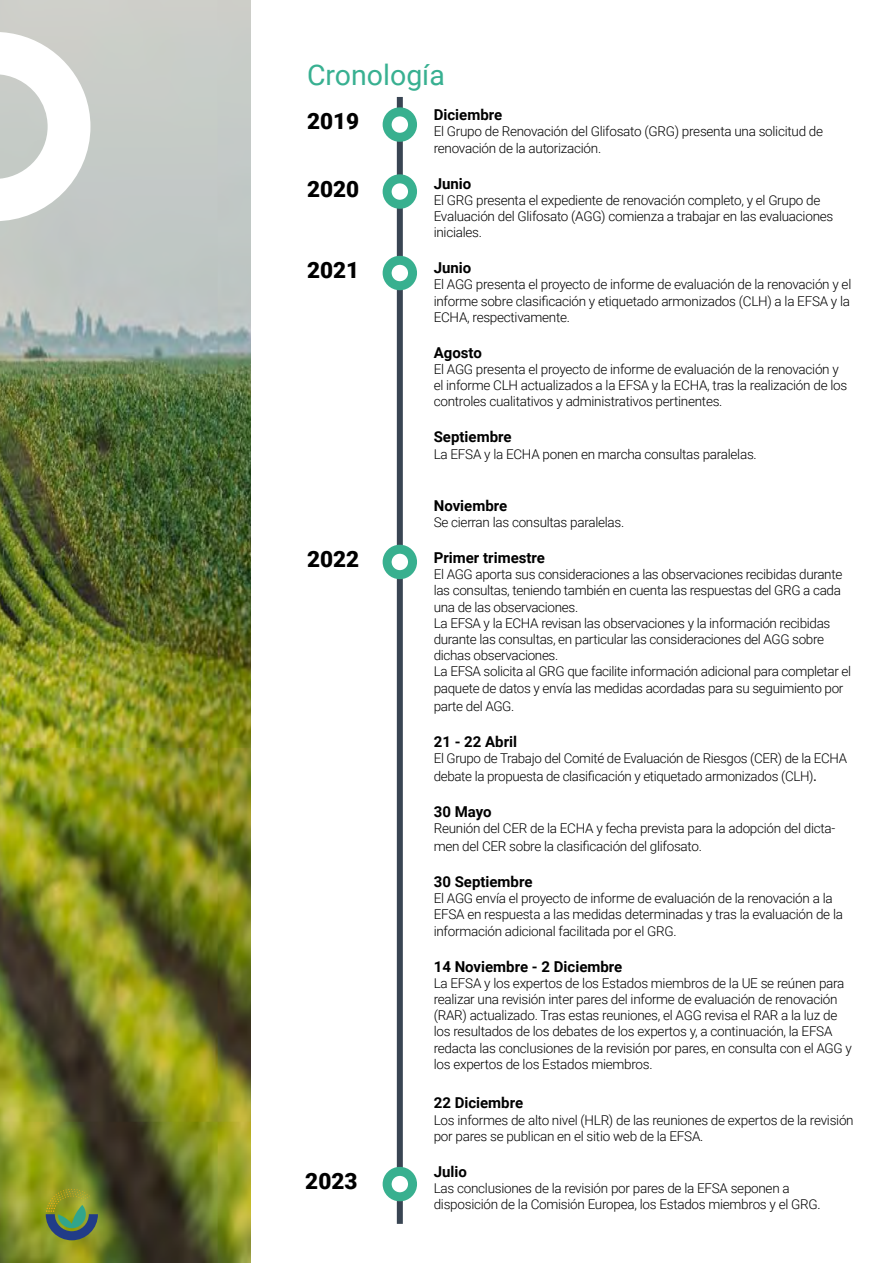
<style>
.page{position:relative;width:893px;height:1263px;background:#fff}
.page>*{position:absolute;margin:0;border:0;box-sizing:border-box;transform-origin:0 0}
.t1{font:28.5px "Roboto";color:#38b091}
.t2{font:900 22.5px "Roboto";color:#000}
.t3{font:700 15px "Roboto";color:#000}
.t4{font:300 13.5px/16.2px "Roboto";letter-spacing:-.02em;color:#000}
.s1{font-weight:400;font-size:15px}
</style>
<div class="page">
<img style="left:0;top:0;width:251px;height:1263px">
<div style="left:397px;top:97px;width:6px;height:1127px;background:#394553"></div>
<svg style="left:0;top:32px;width:90px;height:189px"></svg>
<div style="left:387px;top:112px;width:26px;height:25px;background:#fff;border-radius:50%"></div>
<div style="left:383px;top:107px;width:34px;height:35px;border:9px solid #38b08f;border-radius:50%"></div>
<div style="left:387px;top:179px;width:26px;height:25px;background:#fff;border-radius:50%"></div>
<div style="left:383px;top:174px;width:34px;height:35px;border:9px solid #38b08f;border-radius:50%"></div>
<div style="left:387px;top:260px;width:26px;height:26px;background:#fff;border-radius:50%"></div>
<div style="left:383px;top:256px;width:34px;height:34px;border:9px solid #38b08f;border-radius:50%"></div>
<div style="left:387px;top:549px;width:26px;height:26px;background:#fff;border-radius:50%"></div>
<div style="left:383px;top:545px;width:34px;height:34px;border:9px solid #38b08f;border-radius:50%"></div>
<div style="left:387px;top:1171px;width:26px;height:26px;background:#fff;border-radius:50%"></div>
<div style="left:383px;top:1167px;width:34px;height:34px;border:9px solid #38b08f;border-radius:50%"></div>
<svg style="left:46px;top:1189px;width:52px;height:51px"></svg>
<h1 class="t1" style="left:307px;top:55px;width:139px">Cronología</h1>
<p class="t3" style="left:434px;top:104px;width:70px">Diciembre</p>
<p class="t4" style="left:434px;top:123px;width:391px">El Grupo de Renovación del Glifosato (GRG) presenta una solicitud de renovación de la autorización.</p>
<p class="t3" style="left:434px;top:173px;width:39px">Junio</p>
<p class="t4" style="left:434px;top:191px;width:401px">El GRG presenta el expediente de renovación completo, y el Grupo de<br>Evaluación del Glifosato (AGG) comienza a trabajar en las evaluaciones iniciales.</p>
<p class="t3" style="left:434px;top:257px;width:39px">Junio</p>
<p class="t4" style="left:434px;top:276px;width:419px;text-align:justify">El AGG presenta el proyecto de informe de evaluación de la renovación y el informe sobre clasificación y etiquetado armonizados (CLH) a la EFSA y la ECHA, respectivamente.</p>
<p class="t3" style="left:434px;top:342px;width:50px">Agosto</p>
<p class="t4" style="left:434px;top:361px;width:415px">El AGG presenta el proyecto de informe de evaluación de la renovación y el informe CLH actualizados a la EFSA y la ECHA, tras la realización de los controles cualitativos y administrativos pertinentes.</p>
<p class="t3" style="left:434px;top:426px;width:79px">Septiembre</p>
<p class="t4" style="left:434px;top:445px;width:325px">La EFSA y la ECHA ponen en marcha consultas paralelas.</p>
<p class="t3" style="left:434px;top:495px;width:75px">Noviembre</p>
<p class="t4" style="left:434px;top:514px;width:192px">Se cierran las consultas paralelas.</p>
<p class="t3" style="left:434px;top:547px;width:113px">Primer trimestre</p>
<p class="t4" style="left:434px;top:566px;width:419px">El AGG aporta sus consideraciones a las observaciones recibidas durante las consultas, teniendo también en cuenta las respuestas del GRG a cada una de las observaciones.<br>La EFSA y la ECHA revisan las observaciones y la información recibidas durante las consultas, en particular las consideraciones del AGG sobre dichas observaciones.<br>La EFSA solicita al GRG que facilite información adicional para completar el paquete de datos y envía las medidas acordadas para su seguimiento por</p>
<p class="t4" style="left:434px;top:697px;width:82px">parte del AGG.</p>
<p class="t3" style="left:434px;top:731px;width:85px">21 - 22 Abril</p>
<p class="t4" style="left:434px;top:748px;width:415px;line-height:18px">El Grupo de Trabajo del Comité de Evaluación de Riesgos (CER) de la ECHA debate la propuesta de clasificación y etiquetado armonizados (CLH)<span class="s1">.</span></p>
<p class="t3" style="left:434px;top:801px;width:59px">30 Mayo</p>
<p class="t4" style="left:434px;top:819px;width:403px;line-height:18px">Reunión del CER de la ECHA y fecha prevista para la adopción del dicta&shy;men del CER sobre la clasificación del glifosato.</p>
<p class="t3" style="left:434px;top:871px;width:100px">30 Septiembre</p>
<p class="t4" style="left:434px;top:890px;width:411px">El AGG envía el proyecto de informe de evaluación de la renovación a la<br>EFSA en respuesta a las medidas determinadas y tras la evaluación de la información adicional facilitada por el GRG.</p>
<p class="t3" style="left:434px;top:956px;width:190px">14 Noviembre - 2 Diciembre</p>
<p class="t4" style="left:434px;top:974px;width:420px">La EFSA y los expertos de los Estados miembros de la UE se reúnen para realizar una revisión inter pares del informe de evaluación de renovación (RAR) actualizado. Tras estas reuniones, el AGG revisa el RAR a la luz de los resultados de los debates de los expertos y, a continuación, la EFSA redacta las conclusiones de la revisión por pares, en consulta con el AGG y los expertos de los Estados miembros.</p>
<p class="t3" style="left:434px;top:1092px;width:91px">22 Diciembre</p>
<p class="t4" style="left:434px;top:1111px;width:421px">Los informes de alto nivel (HLR) de las reuniones de expertos de la revisión por pares se publican en el sitio web de la EFSA.</p>
<p class="t3" style="left:434px;top:1161px;width:35px">Julio</p>
<p class="t4" style="left:434px;top:1180px;width:388px">Las conclusiones de la revisión por pares de la EFSA seponen a disposición de la Comisión Europea, los Estados miembros y el GRG.</p>
<h2 class="t2" style="left:307px;top:105px;width:54px">2019</h2>
<h2 class="t2" style="left:307px;top:173px;width:54px">2020</h2>
<h2 class="t2" style="left:307px;top:254px;width:54px">2021</h2>
<h2 class="t2" style="left:307px;top:543px;width:54px">2022</h2>
<h2 class="t2" style="left:305px;top:1165px;width:54px">2023</h2>
</div>
